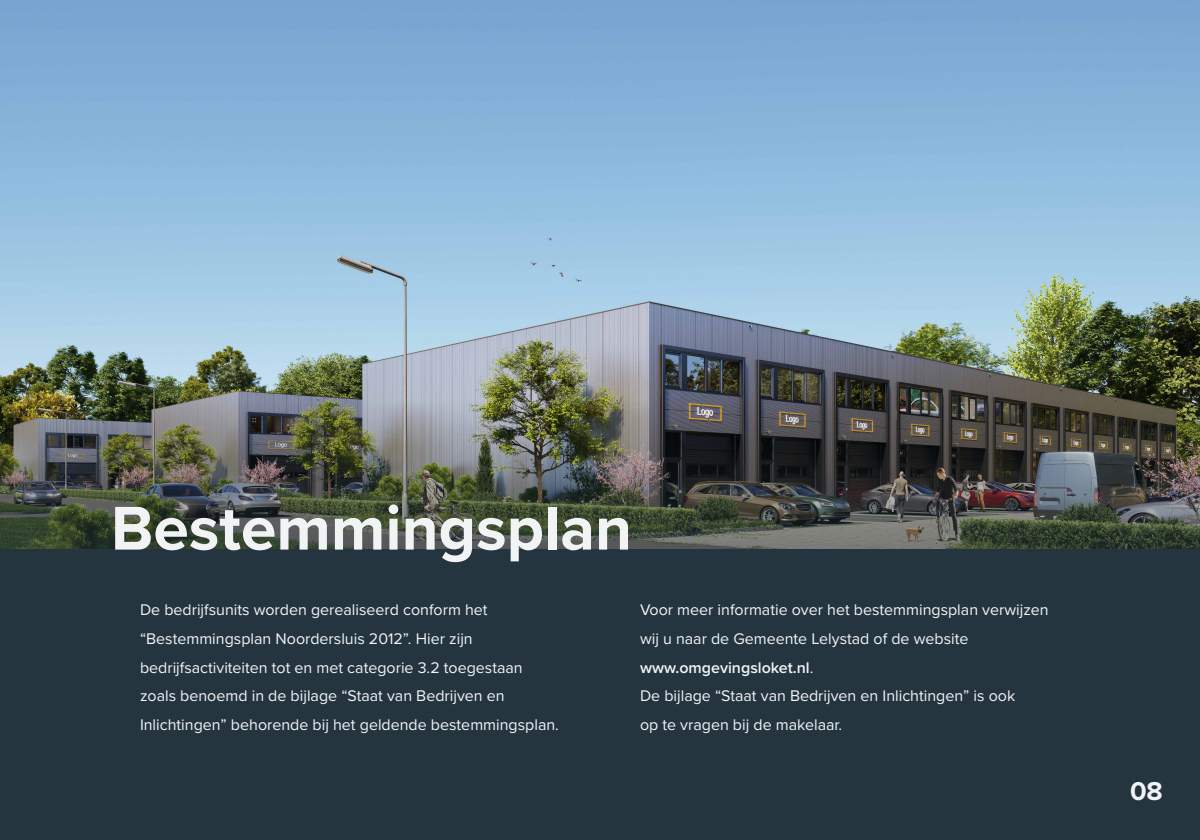
<style>
.page{position:relative;width:1200px;height:840px;background:#fff}
.page>*{position:absolute;margin:0;border:0;box-sizing:border-box;transform-origin:0 0}
.t1{font:700 64px "Proxima Nova";color:#f2f3f5}
.t2{font:700 26.76px "Proxima Nova";color:#f2f3f5}
.t3{font:16px/28.8px "Proxima Nova";color:#f2f3f5}
.s1{font-weight:600}
</style>
<div class="page">
<img style="left:0;top:0;width:1200px;height:402px">
<img style="left:0;top:402px;width:1200px;height:148px">
<div style="left:0;top:550px;width:1200px;height:290px;background:#24353f"></div>
<h1 class="t1" style="left:111px;top:481px;width:523px">Bestemmingsplan</h1>
<p class="t3" style="left:140px;top:595px;width:420px">De bedrijfsunits worden gerealiseerd conform het “Bestemmingsplan Noordersluis 2012”. Hier zijn bedrijfsactiviteiten tot en met categorie 3.2 toegestaan zoals benoemd in de bijlage “Staat van Bedrijven en Inlichtingen” behorende bij het geldende bestemmingsplan.</p>
<p class="t3" style="left:640px;top:595px;width:410px">Voor meer informatie over het bestemmingsplan verwijzen wij u naar de Gemeente Lelystad of de website <span class="s1">www.omgevingsloket.nl</span>.<br>De bijlage “Staat van Bedrijven en Inlichtingen” is ook<br>op te vragen bij de makelaar.</p>
<h2 class="t2" style="left:1130px;top:771px;width:34px">08</h2>
</div>
